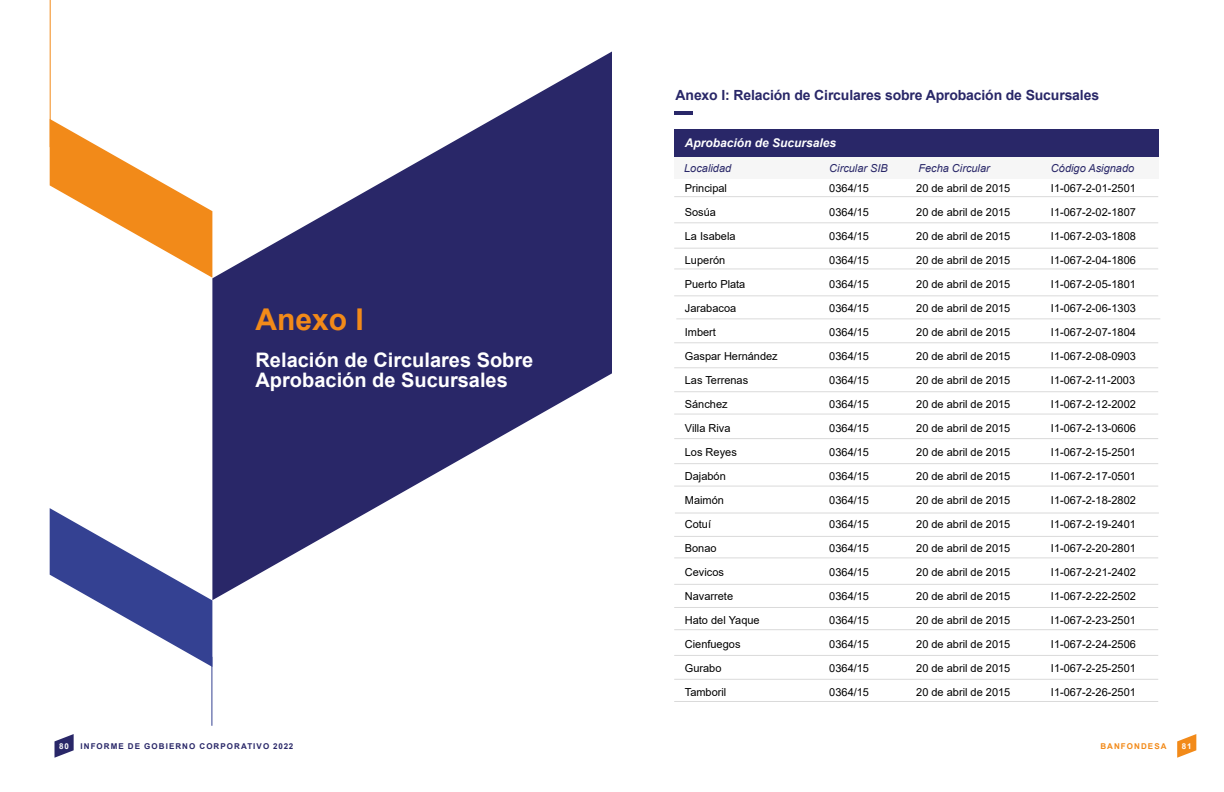
<style>
.page{position:relative;width:1224px;height:792px;background:#fff}
.page>*{position:absolute;margin:0;border:0;box-sizing:border-box;transform-origin:0 0}
.t1{font:700 30px "Arial";color:#f28a19}
.t2{font:700 20px/20px "Arial";color:#fff}
.t3{font:700 14px "Arial";letter-spacing:-.01em;color:#292768}
.t4{font:italic 700 12px "Arial";color:#fff}
.t5{font:11px/24px "Arial";color:#000;text-align:justify}
.t6{font:italic 11px "Arial";color:#292768}
.t7{font:700 8px "Arial";letter-spacing:.135em;color:#292768}
.t8{font:700 8px "Arial";letter-spacing:.135em;color:#f28a19}
.t9{font:700 8px "Arial";color:#fff}
</style>
<div class="page">
<svg style="left:55px;top:734px;width:19px;height:24px"></svg>
<svg style="left:1177px;top:734px;width:19px;height:24px"></svg>
<hr style="left:675px;top:111px;width:18px;height:3px;background:#292768">
<div style="left:675px;top:156px;width:484px;height:22px;background:#f6f6f6"></div>
<hr style="left:674px;top:196px;width:484px;height:1px;background:#dadada">
<hr style="left:674px;top:222px;width:484px;height:1px;background:#dadada">
<hr style="left:674px;top:248px;width:484px;height:1px;background:#dadada">
<hr style="left:674px;top:268px;width:484px;height:1px;background:#dadada">
<hr style="left:674px;top:295px;width:484px;height:1px;background:#dadada">
<hr style="left:676px;top:318px;width:484px;height:1px;background:#dadada">
<hr style="left:674px;top:342px;width:484px;height:1px;background:#dadada">
<hr style="left:674px;top:367px;width:484px;height:1px;background:#dadada">
<hr style="left:674px;top:391px;width:484px;height:1px;background:#dadada">
<hr style="left:674px;top:414px;width:484px;height:1px;background:#dadada">
<hr style="left:674px;top:438px;width:484px;height:1px;background:#dadada">
<hr style="left:674px;top:463px;width:484px;height:1px;background:#dadada">
<hr style="left:674px;top:486px;width:484px;height:1px;background:#dadada">
<hr style="left:675px;top:513px;width:484px;height:1px;background:#dadada">
<hr style="left:674px;top:536px;width:484px;height:1px;background:#dadada">
<hr style="left:674px;top:557px;width:484px;height:1px;background:#dadada">
<hr style="left:674px;top:584px;width:484px;height:1px;background:#dadada">
<hr style="left:674px;top:607px;width:484px;height:1px;background:#dadada">
<hr style="left:674px;top:629px;width:484px;height:1px;background:#dadada">
<hr style="left:674px;top:655px;width:484px;height:1px;background:#dadada">
<hr style="left:674px;top:679px;width:484px;height:1px;background:#dadada">
<hr style="left:674px;top:701px;width:484px;height:1px;background:#dadada">
<div style="left:675px;top:129px;width:484px;height:27px;background:#292768"></div>
<hr style="left:50px;top:0;width:1px;height:147px;background:#f28a19">
<hr style="left:211px;top:657px;width:1px;height:69px;background:#344192">
<svg style="left:50px;top:119px;width:162px;height:159px"></svg>
<svg style="left:50px;top:508px;width:162px;height:159px"></svg>
<svg style="left:212px;top:52px;width:400px;height:548px;fill:#292768"></svg>
<p class="t3" style="left:676px;top:85px;width:425px">Anexo I: Relación de Circulares sobre Aprobación de Sucursales</p>
<h1 class="t1" style="left:256px;top:298px;width:110px">Anexo I</h1>
<h2 class="t2" style="left:256px;top:350px;width:279px">Relación de Circulares Sobre<br>Aprobación de Sucursales</h2>
<p class="t4" style="left:685px;top:135px;width:153px">Aprobación de Sucursales</p>
<p class="t6" style="left:829px;top:161px;width:60px">Circular SIB</p>
<p class="t6" style="left:918px;top:161px;width:73px">Fecha Circular</p>
<p class="t6" style="left:1051px;top:161px;width:85px">Código Asignado</p>
<p class="t6" style="left:684px;top:161px;width:49px">Localidad</p>
<p class="t5" style="left:685px;top:176px;width:94px;text-align:left">Principal<br>Sosúa<br>La Isabela<br>Luperón<br>Puerto Plata<br>Jarabacoa<br>Imbert<br>Gaspar Hernández<br>Las Terrenas<br>Sánchez<br>Villa Riva<br>Los Reyes<br>Dajabón<br>Maimón<br>Cotuí<br>Bonao<br>Cevicos<br>Navarrete<br>Hato del Yaque<br>Cienfuegos<br>Gurabo<br>Tamboril</p>
<p class="t5" style="left:829px;top:176px;width:41px">0364/15<br>0364/15<br>0364/15<br>0364/15<br>0364/15<br>0364/15<br>0364/15<br>0364/15<br>0364/15<br>0364/15<br>0364/15<br>0364/15<br>0364/15<br>0364/15<br>0364/15<br>0364/15<br>0364/15<br>0364/15<br>0364/15<br>0364/15<br>0364/15<br>0364/15</p>
<p class="t5" style="left:916px;top:176px;width:96px">20 de abril de 2015<br>20 de abril de 2015<br>20 de abril de 2015<br>20 de abril de 2015<br>20 de abril de 2015<br>20 de abril de 2015<br>20 de abril de 2015<br>20 de abril de 2015<br>20 de abril de 2015<br>20 de abril de 2015<br>20 de abril de 2015<br>20 de abril de 2015<br>20 de abril de 2015<br>20 de abril de 2015<br>20 de abril de 2015<br>20 de abril de 2015<br>20 de abril de 2015<br>20 de abril de 2015<br>20 de abril de 2015<br>20 de abril de 2015<br>20 de abril de 2015<br>20 de abril de 2015</p>
<p class="t5" style="left:1051px;top:176px;width:86px">I1-067-2-01-2501<br>I1-067-2-02-1807<br>I1-067-2-03-1808<br>I1-067-2-04-1806<br>I1-067-2-05-1801<br>I1-067-2-06-1303<br>I1-067-2-07-1804<br>I1-067-2-08-0903<br>I1-067-2-11-2003<br>I1-067-2-12-2002<br>I1-067-2-13-0606<br>I1-067-2-15-2501<br>I1-067-2-17-0501<br>I1-067-2-18-2802<br>I1-067-2-19-2401<br>I1-067-2-20-2801<br>I1-067-2-21-2402<br>I1-067-2-22-2502<br>I1-067-2-23-2501<br>I1-067-2-24-2506<br>I1-067-2-25-2501<br>I1-067-2-26-2501</p>
<p class="t9" style="left:59px;top:740px;width:11px">80</p>
<p class="t7" style="left:81px;top:740px;width:214px">INFORME DE GOBIERNO CORPORATIVO 2022</p>
<p class="t8" style="left:1100px;top:740px;width:68px">BANFONDESA</p>
<p class="t9" style="left:1182px;top:740px;width:11px">81</p>
</div>
